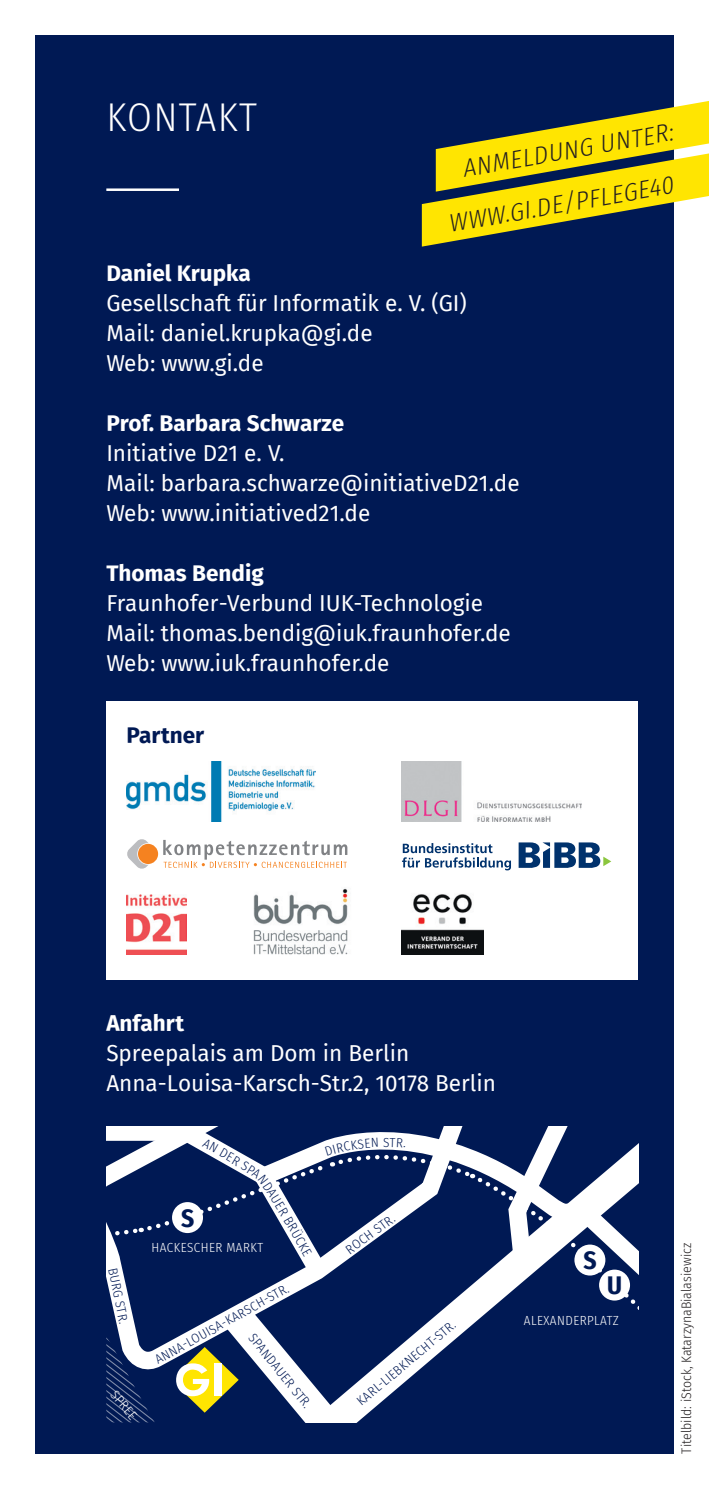
<style>
.page{position:relative;width:709px;height:1489px;background:#fff}
.page>*{position:absolute;margin:0;border:0;box-sizing:border-box;transform-origin:0 0}
.t1{font:300 40px "Fira Sans Condensed";letter-spacing:.03em;color:#fff}
.t2{font:700 25.25px "Fira Sans Condensed";color:#001954}
.t3{font:italic 300 25px "Fira Sans Condensed";color:#231f20}
.t4{font:22.5px/30px "Fira Sans";color:#fff}
.t5{font:700 22.5px "Fira Sans";color:#fff}
.t6{font:700 22.5px "Fira Sans";color:#001954}
.t7{font:300 13.75px "Fira Sans Condensed";color:#231f20}
.t8{font:300 13px "Fira Sans Condensed";color:#001954}
.t9{font:300 13px "Fira Sans Condensed";color:#fff}
</style>
<div class="page">
<div style="left:35px;top:35px;width:638px;height:1418px;background:#001954"></div>
<hr style="left:106px;top:188px;width:73px;height:3px;background:#fff">
<hr style="left:708px;top:909px;width:1px;height:452px;background:#ffe501">
<div style="left:106px;top:701px;width:532px;height:278px;background:#fff"></div>
<img style="left:126px;top:894px;width:60px;height:60px">
<img style="left:126px;top:761px;width:189px;height:60px">
<img style="left:402px;top:761px;width:179px;height:60px">
<svg style="left:127px;top:839px;width:220px;height:30px"></svg>
<svg style="left:518px;top:842px;width:93px;height:26px"></svg>
<svg style="left:402px;top:843px;width:109px;height:27px"></svg>
<img style="left:402px;top:894px;width:81px;height:60px">
<img style="left:253px;top:888px;width:95px;height:67px">
<svg style="left:422px;top:101px;width:287px;height:146px"></svg>
<svg style="left:106px;top:1126px;width:532px;height:296px"></svg>
<h1 class="t1" style="left:106px;top:89px;width:152px">KONTAKT</h1>
<p class="t3" style="left:459px;top:151px;width:215px;rotate:-10deg">Anmeldung unter:</p>
<p class="t3" style="left:501px;top:196px;width:173px;rotate:-10deg">.gi.de/pflege40</p>
<p class="t5" style="left:106px;top:254px;width:146px">Daniel Krupka</p>
<p class="t4" style="left:106px;top:287px;width:362px">Gesellschaft für Informatik e. V. (GI)<br>Mail: daniel.krupka@gi.de<br>Web: www.gi.de</p>
<p class="t5" style="left:106px;top:404px;width:239px">Prof. Barbara Schwarze</p>
<p class="t4" style="left:106px;top:437px;width:415px">Initiative D21 e. V.<br>Mail: barbara.schwarze@initiativeD21.de<br>Web: www.initiatived21.de</p>
<p class="t5" style="left:106px;top:554px;width:159px">Thomas Bendig</p>
<p class="t4" style="left:106px;top:587px;width:406px">Fraunhofer-Verbund IUK-Technologie<br>Mail: thomas.bendig@iuk.fraunhofer.de<br>Web: www.iuk.fraunhofer.de</p>
<p class="t6" style="left:126px;top:715px;width:79px">Partner</p>
<p class="t5" style="left:106px;top:1004px;width:79px">Anfahrt</p>
<p class="t4" style="left:106px;top:1037px;width:391px">Spreepalais am Dom in Berlin<br>Anna-Louisa-Karsch-Str.2, 10178 Berlin</p>
<p class="t8" style="left:209px;top:1133px;width:34px;rotate:30deg">AN DE</p>
<p class="t8" style="left:383px;top:1132px;width:8px">S</p>
<p class="t8" style="left:122px;top:1265px;width:58px;rotate:79deg">BURG STR.</p>
<p class="t9" style="left:120px;top:1385px;width:35px;rotate:51deg">SPREE</p>
<p class="t2" style="left:181px;top:1196px;width:15px">S</p>
<p class="t9" style="left:152px;top:1238px;width:113px">HACKESCHER MARKT</p>
<p class="t8" style="left:295px;top:1212px;width:44px;rotate:60deg">BRÜCKE</p>
<p class="t8" style="left:152px;top:1352px;width:152px;rotate:-29deg">ANNA-LOUISA-KARSCH-STR.</p>
<p class="t8" style="left:258px;top:1329px;width:93px;rotate:51deg">SPANDAUER STR.</p>
<p class="t8" style="left:342px;top:1243px;width:59px;rotate:-36deg">ROCH STR.</p>
<p class="t8" style="left:353px;top:1395px;width:126px;rotate:-40deg">KARL-LIEBKNECHT-STR.</p>
<p class="t2" style="left:583px;top:1238px;width:15px">S</p>
<p class="t2" style="left:607px;top:1264px;width:16px">U</p>
<p class="t9" style="left:524px;top:1311px;width:97px">ALEXANDERPLATZ</p>
<p class="t7" style="left:676px;top:1453px;width:212px;rotate:-90deg">TITELBILD: ISTOCK, KATARZYNABIALASIEWICZ</p>
</div>
